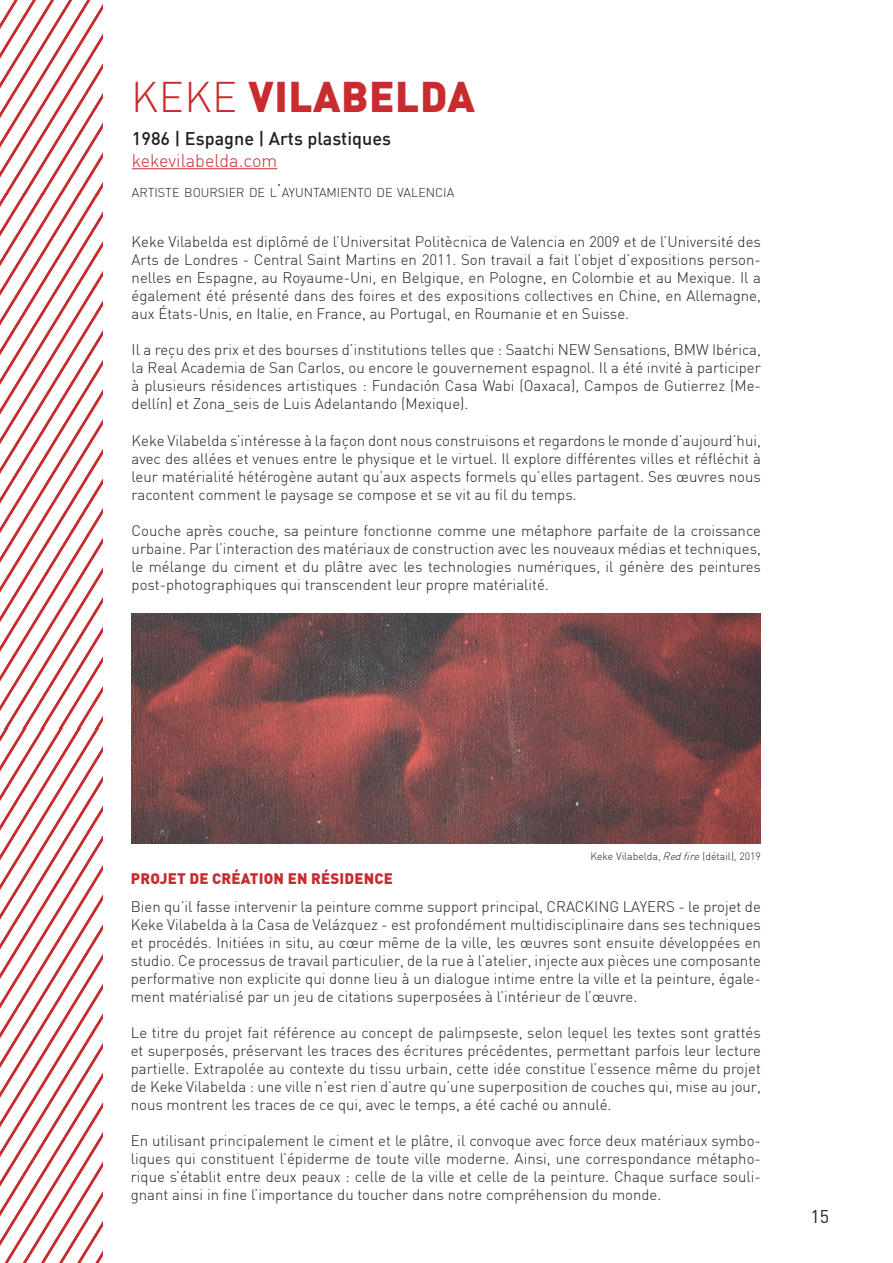
<style>
.page{position:relative;width:893px;height:1263px;background:#fff}
.page>*{position:absolute;margin:0;border:0;box-sizing:border-box;transform-origin:0 0}
.t1{font:900 42px "DIN";letter-spacing:.015em;color:#c82c2f}
.t2{font:500 18px "DIN";color:#231f20}
.t3{font:300 18px "DIN";color:#c82c2f}
.t4{font:18px "DIN";color:#231f20}
.t5{font:300 15px/18px "DIN";color:#231f20;text-align:justify}
.t6{font:900 15px "DIN";letter-spacing:.015em;color:#c82c2f}
.t7{font:300 12.6px "DIN";color:#231f20}
.t8{font:300 10.5px "DIN";color:#231f20}
.s1{font-weight:300}
.s2{font-size:18px}
.s3{font-style:italic}
</style>
<div class="page">
<hr style="left:132px;top:168px;width:145px;height:1px;background:#c82c2f">
<img style="left:132px;top:613px;width:629px;height:231px">
<svg style="left:0;top:0;width:102px;height:1263px"></svg>
<p class="t1" style="left:131px;top:68px;width:345px"><span class="s1">KEKE</span> VILABELDA</p>
<p class="t2" style="left:132px;top:127px;width:261px">1986 | Espagne | Arts plastiques</p>
<p class="t3" style="left:132px;top:149px;width:147px">kekevilabelda.com</p>
<p class="t7" style="left:132px;top:184px;width:324px">ARTISTE BOURSIER DE L<span class="s2">’</span>AYUNTAMIENTO DE VALENCIA</p>
<p class="t5" style="left:132px;top:233px;width:631px">Keke Vilabelda est diplômé de l’Universitat Politècnica de Valencia en 2009 et de l’Université des Arts de Londres - Central Saint Martins en 2011. Son travail a fait l’objet d’expositions person&shy;nelles en Espagne, au Royaume-Uni, en Belgique, en Pologne, en Colombie et au Mexique. Il a également été présenté dans des foires et des expositions collectives en Chine, en Allemagne, aux États-Unis, en Italie, en France, au Portugal, en Roumanie et en Suisse.</p>
<p class="t5" style="left:132px;top:341px;width:631px">Il a reçu des prix et des bourses d’institutions telles que : Saatchi NEW Sensations, BMW Ibérica, la Real Academia de San Carlos, ou encore le gouvernement espagnol. Il a été invité à participer à plusieurs résidences artistiques : Fundación Casa Wabi (Oaxaca), Campos de Gutierrez (Me&shy;dellín) et Zona_seis de Luis Adelantando (Mexique).</p>
<p class="t5" style="left:132px;top:431px;width:631px">Keke Vilabelda s’intéresse à la façon dont nous construisons et regardons le monde d’aujourd’hui, avec des allées et venues entre le physique et le virtuel. Il explore différentes villes et réfléchit à leur matérialité hétérogène autant qu’aux aspects formels qu’elles partagent. Ses œuvres nous racontent comment le paysage se compose et se vit au fil du temps.</p>
<p class="t5" style="left:132px;top:521px;width:631px">Couche après couche, sa peinture fonctionne comme une métaphore parfaite de la croissance urbaine. Par l’interaction des matériaux de construction avec les nouveaux médias et techniques, le mélange du ciment et du plâtre avec les technologies numériques, il génère des peintures post-photographiques qui transcendent leur propre matérialité.</p>
<p class="t6" style="left:131px;top:868px;width:264px">PROJET DE CRÉATION EN RÉSIDENCE</p>
<p class="t8" style="left:590px;top:849px;width:172px">Keke Vilabelda, <span class="s3">Red fire</span> (détail), 2019</p>
<p class="t5" style="left:131px;top:897px;width:632px">Bien qu’il fasse intervenir la peinture comme support principal, CRACKING LAYERS - le projet de Keke Vilabelda à la Casa de Velázquez - est profondément multidisciplinaire dans ses techniques et procédés. Initiées in situ, au cœur même de la ville, les œuvres sont ensuite développées en studio. Ce processus de travail particulier, de la rue à l’atelier, injecte aux pièces une composante performative non explicite qui donne lieu à un dialogue intime entre la ville et la peinture, égale&shy;ment matérialisé par un jeu de citations superposées à l’intérieur de l’œuvre.</p>
<p class="t5" style="left:131px;top:1023px;width:632px">Le titre du projet fait référence au concept de palimpseste, selon lequel les textes sont grattés et superposés, préservant les traces des écritures précédentes, permettant parfois leur lecture partielle. Extrapolée au contexte du tissu urbain, cette idée constitue l’essence même du projet de Keke Vilabelda : une ville n’est rien d’autre qu’une superposition de couches qui, mise au jour, nous montrent les traces de ce qui, avec le temps, a été caché ou annulé.</p>
<p class="t5" style="left:131px;top:1131px;width:632px">En utilisant principalement le ciment et le plâtre, il convoque avec force deux matériaux symbo&shy;liques qui constituent l’épiderme de toute ville moderne. Ainsi, une correspondance métapho&shy;rique s’établit entre deux peaux : celle de la ville et celle de la peinture. Chaque surface souli&shy;gnant ainsi in fine l’importance du toucher dans notre compréhension du monde.</p>
<p class="t4" style="left:810px;top:1205px;width:20px">15</p>
</div>
